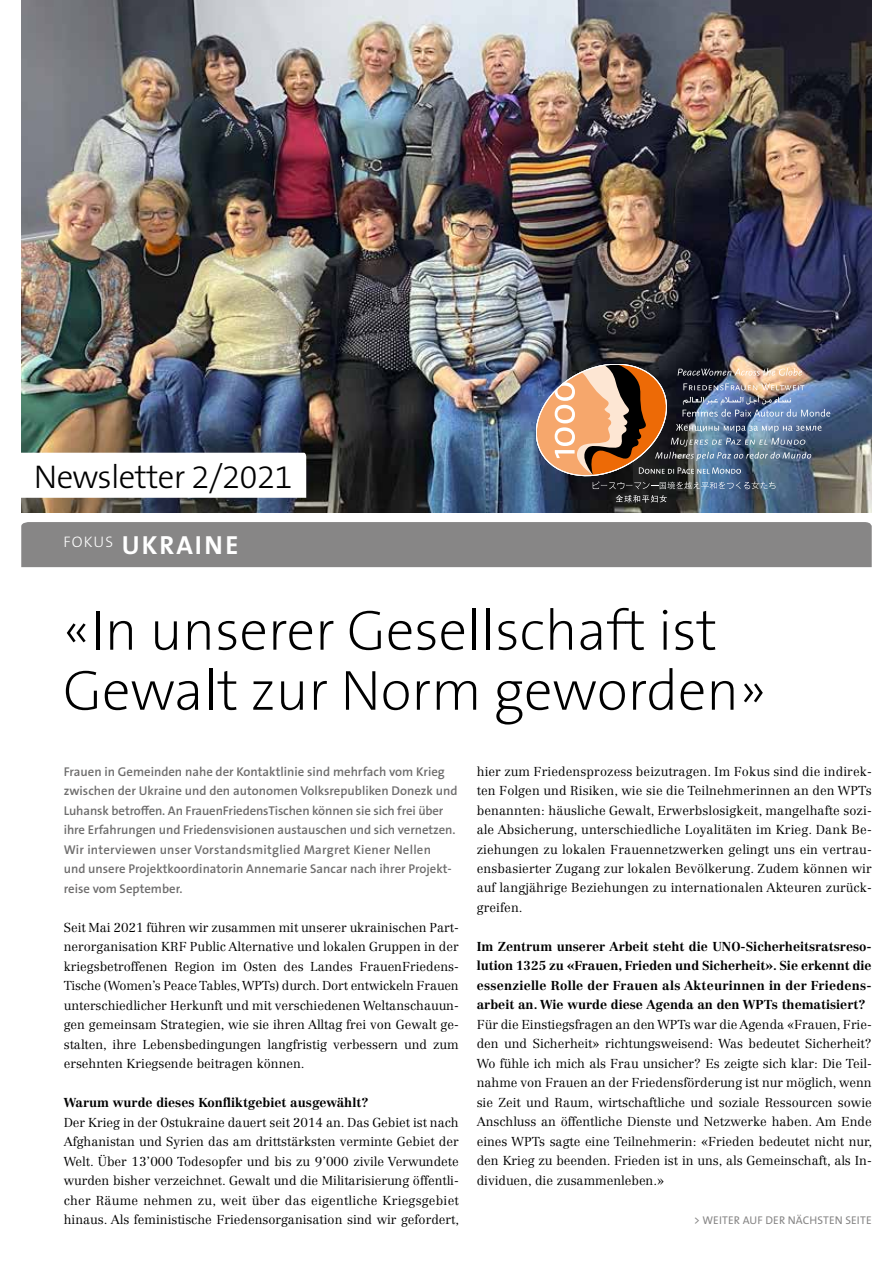
<style>
.page{position:relative;width:893px;height:1263px;background:#fff}
.page>*{position:absolute;margin:0;border:0;box-sizing:border-box;transform-origin:0 0}
.t1{font:200 57px/60px "The Sans B W2";letter-spacing:-.005em;color:#000}
.t2{font:300 33px "The Sans B W3";letter-spacing:-.02em;color:#000}
.t3{font:700 26.25px "The Sans B W7";letter-spacing:.085em;color:#fff}
.t4{font:300 12.75px/19.5px "Centennial LT Std";color:#000;text-align:justify}
.t5{font:600 12.75px/19.5px "The Sans B W6";color:#6f6e6e}
.t6{font:700 12.75px/19.5px "Centennial LT Std";color:#000;text-align:justify}
.t7{font:11.25px "The Sans B W5 Plain";letter-spacing:.015em;color:#878686}
</style>
<div class="page">
<img style="left:21px;top:0;width:851px;height:512px">
<div style="left:21px;top:522px;width:851px;height:45px;background:#878686"></div>
<svg style="left:21px;top:453px;width:285px;height:45px"></svg>
<svg style="left:616px;top:495px;width:51px;height:7px"></svg>
<img style="left:528px;top:364px;width:302px;height:125px">
<h2 class="t2" style="left:34px;top:456px;width:260px">Newsletter 2/2021</h2>
<h3 class="t3" style="left:63px;top:529px;width:176px"><sup>FOKUS</sup> UKRAINE</h3>
<h1 class="t1" style="left:63px;top:601px;width:705px">«In unserer Gesellschaft ist<br>Gewalt zur Norm geworden»</h1>
<p class="t5" style="left:64px;top:762px;width:395px">Frauen in Gemeinden nahe der Kontaktlinie sind mehrfach vom Krieg zwischen der Ukraine und den autonomen Volksrepubliken Donezk und Luhansk betroffen. An FrauenFriedensTischen können sie sich frei über ihre Erfahrungen und Friedensvisionen austauschen und sich vernetzen.<br>Wir interviewen unser Vorstandsmitglied Margret Kiener Nellen<br>und unsere Projektkoordinatorin Annemarie Sancar nach ihrer Projekt&shy;reise vom September.</p>
<p class="t4" style="left:64px;top:917px;width:396px">Seit Mai 2021 führen wir zusammen mit unserer ukrainischen Part&shy;nerorganisation KRF Public Alternative und lokalen Gruppen in der kriegsbetroffenen Region im Osten des Landes FrauenFriedens-Tische (Women’s Peace Tables, WPTs) durch. Dort entwickeln Frauen unterschiedlicher Herkunft und mit verschiedenen Weltanschauun&shy;gen gemeinsam Strategien, wie sie ihren Alltag frei von Gewalt ge&shy;stalten, ihre Lebensbedingungen langfristig verbessern und zum ersehnten Kriegsende beitragen können.</p>
<p class="t6" style="left:64px;top:1093px;width:306px">Warum wurde dieses Konfliktgebiet ausgewählt?</p>
<p class="t4" style="left:64px;top:1112px;width:397px">Der Krieg in der Ostukraine dauert seit 2014 an. Das Gebiet ist nach Afghanistan und Syrien das am drittstärksten verminte Gebiet der Welt. Über 13’000 Todesopfer und bis zu 9’000 zivile Verwundete wurden bisher verzeichnet. Gewalt und die Militarisierung öffentli&shy;cher Räume nehmen zu, weit über das eigentliche Kriegsgebiet hinaus. Als feministische Friedensorganisation sind wir gefordert,</p>
<p class="t4" style="left:477px;top:761px;width:396px">hier zum Friedensprozess beizutragen. Im Fokus sind die indirek&shy;ten Folgen und Risiken, wie sie die Teilnehmerinnen an den WPTs benannten: häusliche Gewalt, Erwerbslosigkeit, mangelhafte sozi&shy;ale Absicherung, unterschiedliche Loyalitäten im Krieg. Dank Be&shy;ziehungen zu lokalen Frauennetzwerken gelingt uns ein vertrau&shy;ensbasierter Zugang zur lokalen Bevölkerung. Zudem können wir auf langjährige Beziehungen zu internationalen Akteuren zurück&shy;greifen.</p>
<p class="t6" style="left:477px;top:937px;width:396px">Im Zentrum unserer Arbeit steht die UNO-Sicherheitsratsreso&shy;lution 1325 zu «Frauen, Frieden und Sicherheit». Sie erkennt die essenzielle Rolle der Frauen als Akteurinnen in der Friedens&shy;arbeit an. Wie wurde diese Agenda an den WPTs thematisiert?</p>
<p class="t4" style="left:477px;top:1015px;width:397px">Für die Einstiegsfragen an den WPTs war die Agenda «Frauen, Frie&shy;den und Sicherheit» richtungsweisend: Was bedeutet Sicherheit?<br>Wo fühle ich mich als Frau unsicher? Es zeigte sich klar: Die Teil&shy;nahme von Frauen an der Friedensförderung ist nur möglich, wenn sie Zeit und Raum, wirtschaftliche und soziale Ressourcen sowie Anschluss an öffentliche Dienste und Netzwerke haben. Am Ende eines WPTs sagte eine Teilnehmerin: «Frieden bedeutet nicht nur, den Krieg zu beenden. Frieden ist in uns, als Gemeinschaft, als In&shy;dividuen, die zusammenleben.»</p>
<p class="t7" style="left:694px;top:1213px;width:179px">&gt; WEITER AUF DER NÄCHSTEN SEITE</p>
</div>
